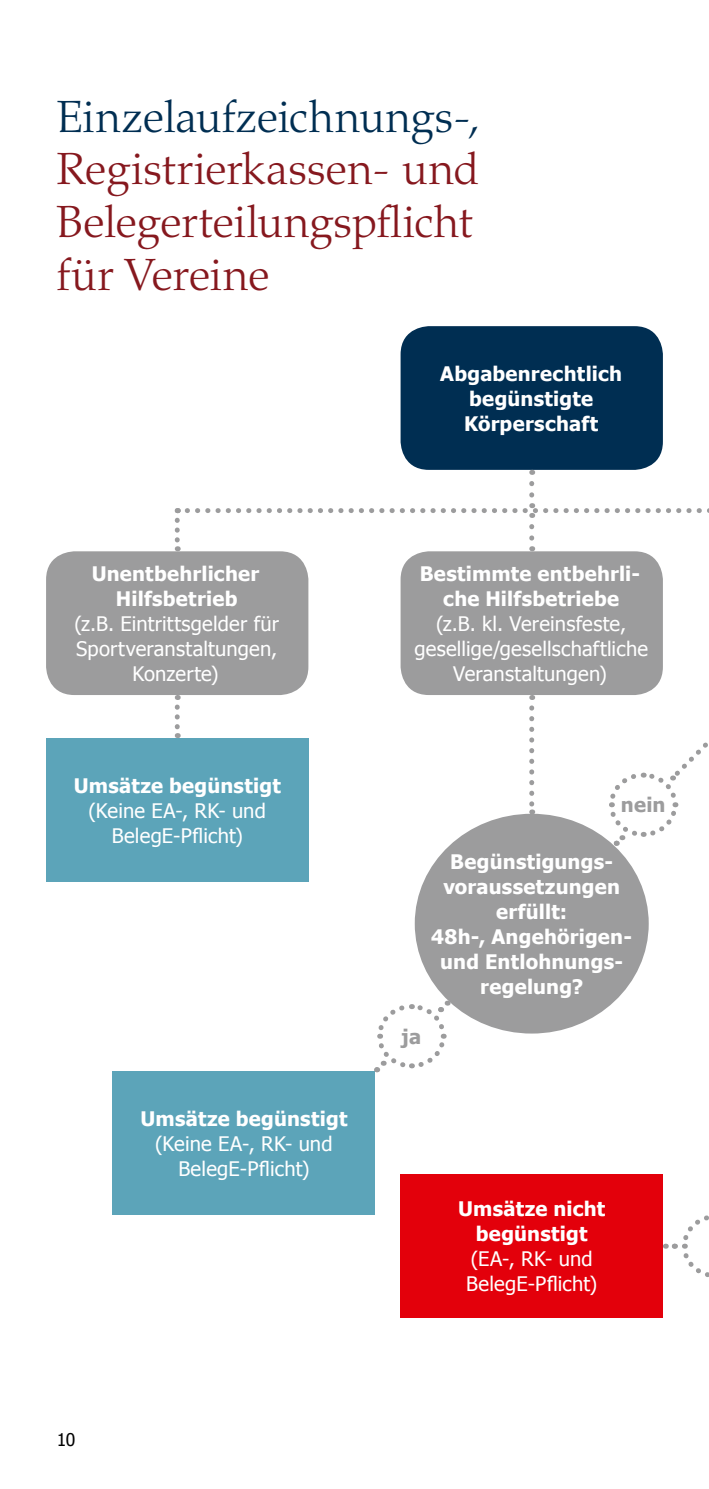
<style>
.page{position:relative;width:709px;height:1489px;background:#fff}
.page>*{position:absolute;margin:0;border:0;box-sizing:border-box;transform-origin:0 0}
.t1{font:300 45px/52.5px "Palatino LT Pro";letter-spacing:-.005em;color:#86181e}
.t2{font:300 45px "Palatino LT Pro";color:#002e52}
.t3{font:700 20px/25px "Tahoma";letter-spacing:.01em;color:#fff;text-align:center}
.t4{font:20px/25px "Tahoma";letter-spacing:.01em;color:#fff;text-align:center}
.t5{font:700 20px "Tahoma";letter-spacing:.01em;color:#9c9c9d}
.t6{font:17.5px "Tahoma";color:#000}
</style>
<div class="page">
<div style="left:400px;top:326px;width:263px;height:144px;background:#002e52;border-radius:28px"></div>
<div style="left:46px;top:551px;width:262px;height:144px;background:#9c9c9d;border-radius:28px"></div>
<div style="left:46px;top:738px;width:262px;height:144px;background:#5ca4b9"></div>
<div style="left:400px;top:551px;width:263px;height:144px;background:#9c9c9d;border-radius:28px"></div>
<div style="left:400px;top:1174px;width:263px;height:143px;background:#e3000b"></div>
<div style="left:113px;top:1071px;width:262px;height:144px;background:#5ca4b9"></div>
<div style="left:415px;top:813px;width:233px;height:220px;background:#9c9c9d;border-radius:50%"></div>
<svg style="left:529px;top:526px;width:5px;height:25px"></svg>
<svg style="left:529px;top:708px;width:5px;height:106px"></svg>
<svg style="left:175px;top:520px;width:5px;height:31px"></svg>
<svg style="left:175px;top:707px;width:5px;height:31px"></svg>
<svg style="left:187px;top:483px;width:522px;height:35px"></svg>
<svg style="left:665px;top:1215px;width:44px;height:62px"></svg>
<svg style="left:374px;top:999px;width:77px;height:74px"></svg>
<svg style="left:606px;top:686px;width:102px;height:164px"></svg>
<h1 class="t2" style="left:57px;top:90px;width:425px">Einzelaufzeichnungs-,</h1>
<h1 class="t1" style="left:57px;top:143px;width:423px">Registrierkassen- und<br>Belegerteilungspflicht für Vereine</h1>
<p class="t3" style="left:92px;top:560px;width:169px">Unentbehrlicher<br>Hilfsbetrieb</p>
<p class="t4" style="left:74px;top:610px;width:206px">(z.B. Eintrittsgelder für<br>Sportveranstaltungen,<br>Konzerte)</p>
<p class="t3" style="left:74px;top:772px;width:209px">Umsätze begünstigt</p>
<p class="t4" style="left:88px;top:797px;width:179px">(Keine EA-, RK- und<br>BelegE-Pflicht)</p>
<p class="t3" style="left:140px;top:1105px;width:209px">Umsätze begünstigt</p>
<p class="t4" style="left:155px;top:1130px;width:179px">(Keine EA-, RK- und<br>BelegE-Pflicht)</p>
<p class="t3" style="left:440px;top:360px;width:183px">Abgabenrechtlich begünstigte<br>Körperschaft</p>
<p class="t3" style="left:419px;top:560px;width:222px">Bestimmte entbehrli&shy;che Hilfsbetriebe</p>
<p class="t4" style="left:414px;top:610px;width:235px">(z.B. kl. Vereinsfeste, gesellige/gesellschaftliche<br>Veranstaltungen)</p>
<p class="t5" style="left:621px;top:792px;width:46px">nein</p>
<p class="t3" style="left:431px;top:848px;width:202px">Begünstigungs&shy;voraussetzungen erfüllt:<br>48h-, Angehörigen&shy;und Entlohnungs&shy;regelung?</p>
<p class="t5" style="left:401px;top:1023px;width:21px">ja</p>
<p class="t3" style="left:458px;top:1195px;width:149px">Umsätze nicht begünstigt</p>
<p class="t4" style="left:466px;top:1245px;width:133px;text-align:left">(EA-, RK- und<br>BelegE-Pflicht)</p>
<p class="t6" style="left:57px;top:1427px;width:20px">10</p>
</div>
